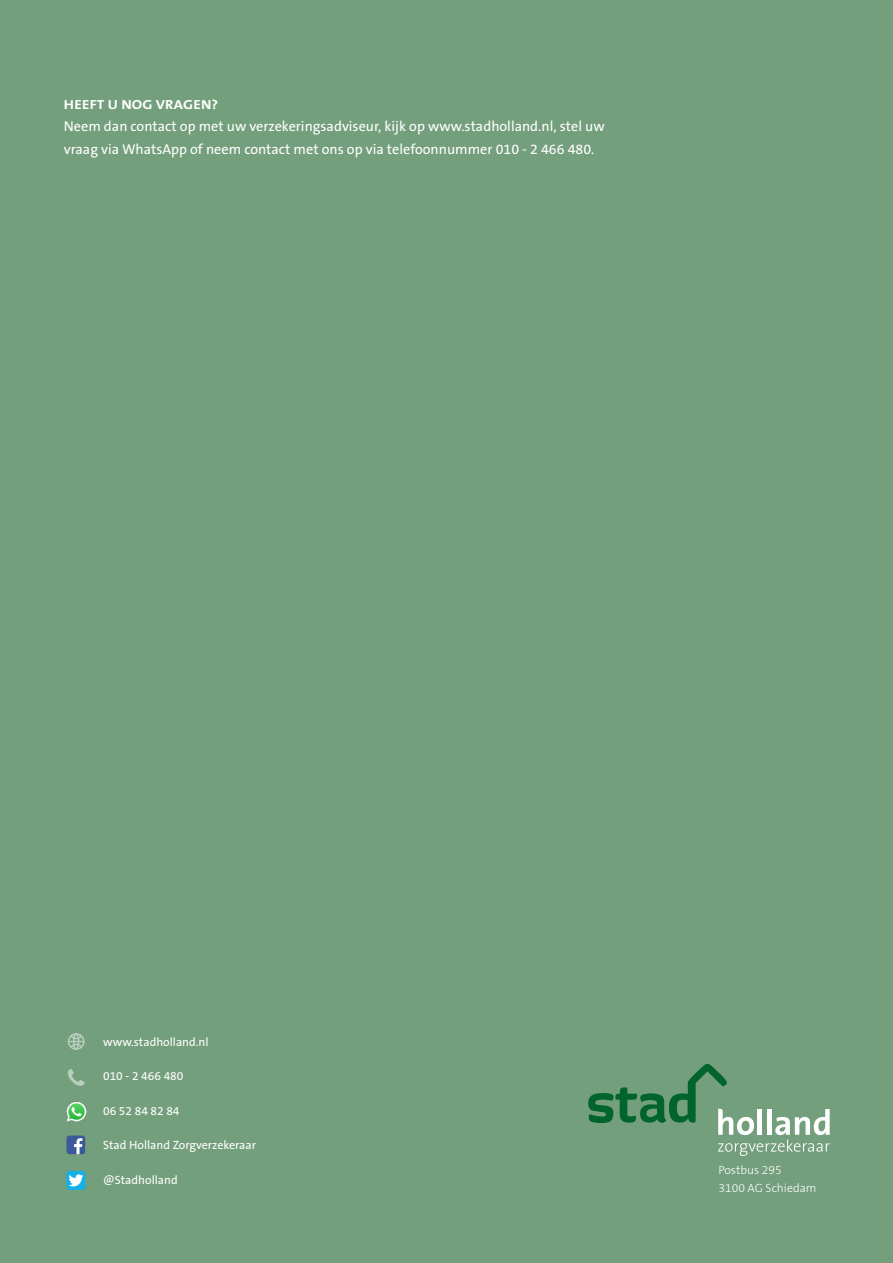
<style>
.page{position:relative;width:893px;height:1263px;background:#749f7c}
.page>*{position:absolute;margin:0;border:0;box-sizing:border-box;transform-origin:0 0}
.t1{font:14.25px/22.5px "The Sans B W5 Plain";color:#fff}
.t2{font:700 13.2px "The Sans B W7";letter-spacing:.015em;color:#fff;scale:1.12 1}
.t3{font:12px "The Sans B W5 Plain";color:#fff}
.t4{font:300 12px/18px "The Sans B W3";color:#fff}
</style>
<div class="page">
<div style="left:66px;top:1171px;width:19px;height:19px;background:#14b1e7;border-radius:3px"></div>
<svg style="left:68px;top:1174px;width:15px;height:12px"></svg>
<svg style="left:66px;top:1135px;width:19px;height:19px"></svg>
<svg style="left:68px;top:1069px;width:17px;height:17px"></svg>
<div style="left:68px;top:1033px;width:17px;height:17px;border:1px solid #fff;border-radius:50%"></div>
<div style="left:73px;top:1033px;width:6px;height:17px;border:1px solid #fff;border-radius:50%"></div>
<svg style="left:68px;top:1034px;width:16px;height:15px"></svg>
<img style="left:66px;top:1102px;width:20px;height:20px">
<svg style="left:588px;top:1064px;width:242px;height:92px"></svg>
<p class="t2" style="left:64px;top:96px;width:139px">HEEFT U NOG VRAGEN?</p>
<p class="t1" style="left:64px;top:115px;width:542px">Neem dan contact op met uw verzekeringsadviseur, kijk op www.stadholland.nl, stel uw vraag via WhatsApp of neem contact met ons op via telefoonnummer 010 - 2 466 480.</p>
<p class="t3" style="left:103px;top:1034px;width:107px">www.stadholland.nl</p>
<p class="t3" style="left:103px;top:1068px;width:82px">010 - 2 466 480</p>
<p class="t3" style="left:103px;top:1103px;width:78px">06 52 84 82 84</p>
<p class="t3" style="left:103px;top:1137px;width:154px">Stad Holland Zorgverzekeraar</p>
<p class="t3" style="left:103px;top:1172px;width:76px">@Stadholland</p>
<p class="t4" style="left:719px;top:1161px;width:100px">Postbus 295<br>3100 AG Schiedam</p>
</div>
